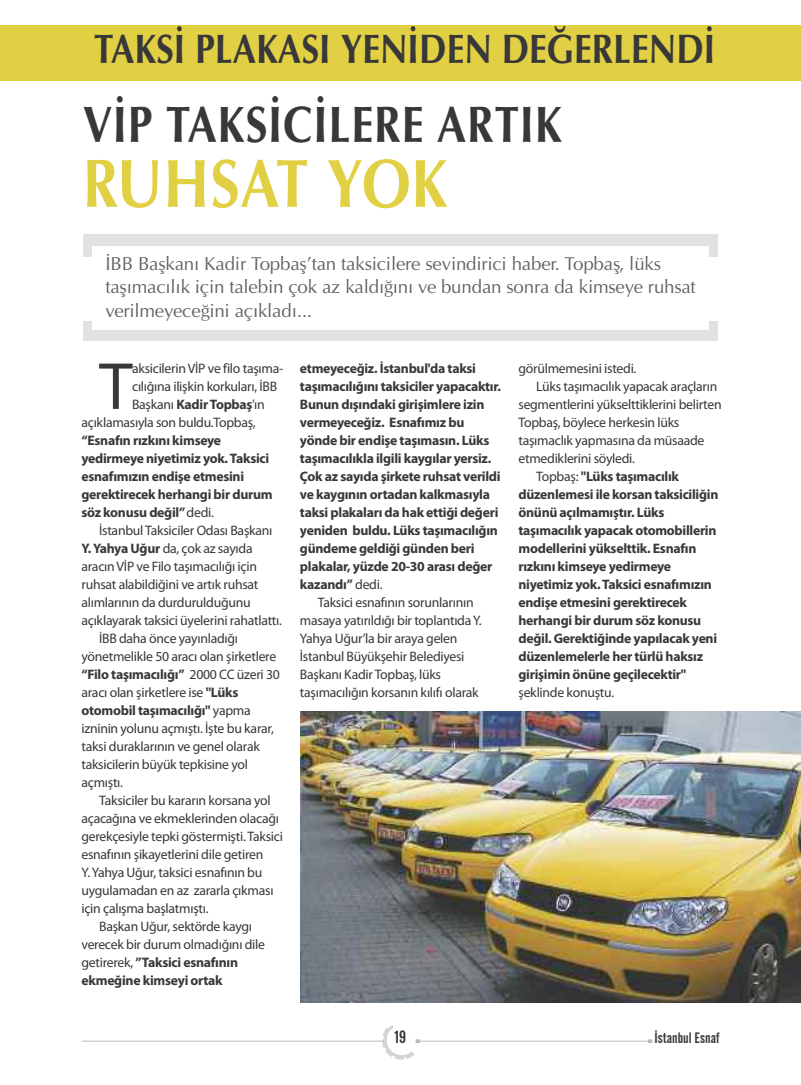
<style>
.page{position:relative;width:801px;height:1085px;background:#fff}
.page>*{position:absolute;margin:0;border:0;box-sizing:border-box;transform-origin:0 0}
.t1{font:68.75px "Optima Bold Tr";letter-spacing:.015em;color:#e2d044;scale:.86 1}
.t2{font:67.12px "Myriad Pro";color:#393839}
.t3{font:51.38px "Optima Bold Tr";letter-spacing:.015em;color:#393839;scale:.86 1}
.t4{font:41.25px "Optima Bold Tr";color:#393839;scale:.86 1}
.t5{font:18.75px/23.8px "Optima Normal Tr";letter-spacing:-.01em;color:#606060}
.t6{font:17.5px "Alternate Gothic No 2 BT";color:#393839}
.t7{font:15px "Alternate Gothic No 2 BT";color:#393839}
.t8{font:13.75px "Myriad Pro";letter-spacing:-.02em;color:#393839}
.t9{font:700 13.75px/18px "Myriad Pro";letter-spacing:-.02em;color:#393839}
.s1{font-weight:400}
.s2{font-weight:700}
</style>
<div class="page">
<img style="left:300px;top:711px;width:501px;height:291px">
<div style="left:0;top:25px;width:801px;height:56px;background:#e2d044"></div>
<div style="left:83px;top:234px;width:635px;height:107px;background:#e1e1e1"></div>
<div style="left:92px;top:246px;width:616px;height:83px;background:#fff"></div>
<div style="left:73px;top:257px;width:649px;height:63px;background:#fff"></div>
<hr style="left:82px;top:1040px;width:302px;height:1px;background:#babcc0">
<hr style="left:419px;top:1040px;width:231px;height:1px;background:#babcc0">
<svg style="left:370px;top:1025px;width:64px;height:35px"></svg>
<h3 class="t4" style="left:94px;top:35px;width:724px">TAKSİ PLAKASI YENİDEN DEĞERLENDİ</h3>
<h3 class="t3" style="left:83px;top:107px;width:559px">VİP TAKSİCİLERE ARTIK</h3>
<h1 class="t1" style="left:83px;top:160px;width:425px">RUHSAT YOK</h1>
<h3 class="t5" style="left:105px;top:253px;width:592px">İBB Başkanı Kadir Topbaş’tan taksicilere sevindirici haber. Topbaş, lüks taşımacılık için talebin çok az kaldığını ve bundan sonra da kimseye ruhsat verilmeyeceğini açıkladı...</h3>
<h2 class="t2" style="left:99px;top:361px;width:35px">T</h2>
<p class="t8" style="left:132px;top:363px;width:153px">aksicilerinVİP ve filo taşıma-</p>
<p class="t8" style="left:132px;top:381px;width:147px">cılığına ilişkin korkuları, İBB</p>
<p class="t9" style="left:132px;top:396px;width:134px"><span class="s1">Başkanı</span> KadirTopbaş<span class="s1">’ın</span></p>
<p class="t8" style="left:81px;top:417px;width:176px">açıklamasıyla son buldu.Topbaş,</p>
<p class="t9" style="left:81px;top:432px;width:193px">“Esnafın rızkını kimseye yedirmeye niyetimiz yok.Taksici esnafımızın endişe etmesini gerektirecek herhangi bir durum söz konusu değil”<span class="s1">dedi.</span></p>
<p class="t8" style="left:99px;top:525px;width:175px">İstanbul Taksiciler Odası Başkanı</p>
<p class="t8" style="left:81px;top:543px;width:173px"><span class="s2">Y.Yahya Uğur</span> da, çok az sayıda</p>
<p class="t8" style="left:81px;top:561px;width:177px">aracınVİP ve Filo taşımacılığı için</p>
<p class="t8" style="left:81px;top:579px;width:178px">ruhsat alabildiğini ve artık ruhsat</p>
<p class="t8" style="left:81px;top:597px;width:171px">alımlarının da durdurulduğunu</p>
<p class="t8" style="left:81px;top:615px;width:202px">açıklayarak taksici üyelerini rahatlattı.</p>
<p class="t8" style="left:99px;top:633px;width:140px">İBB daha önce yayınladığı</p>
<p class="t8" style="left:81px;top:651px;width:196px">yönetmelikle 50 aracı olan şirketlere</p>
<p class="t9" style="left:81px;top:666px;width:200px">“Filo taşımacılığı” <span class="s1">2000 CC üzeri 30</span></p>
<p class="t8" style="left:81px;top:687px;width:158px">aracı olan şirketlere ise <span class="s2">"Lüks</span></p>
<p class="t9" style="left:81px;top:702px;width:171px">otomobil taşımacılığı" <span class="s1">yapma</span></p>
<p class="t8" style="left:81px;top:723px;width:194px">izninin yolunu açmıştı. İşte bu karar,</p>
<p class="t8" style="left:81px;top:741px;width:180px">taksi duraklarının ve genel olarak</p>
<p class="t8" style="left:81px;top:759px;width:168px">taksicilerin büyük tepkisine yol</p>
<p class="t8" style="left:81px;top:777px;width:43px">açmıştı.</p>
<p class="t8" style="left:99px;top:795px;width:173px">Taksiciler bu kararın korsana yol</p>
<p class="t8" style="left:81px;top:813px;width:199px">açacağına ve ekmeklerinden olacağı</p>
<p class="t8" style="left:81px;top:831px;width:203px">gerekçesiyle tepki göstermişti. Taksici</p>
<p class="t8" style="left:81px;top:849px;width:183px">esnafının şikayetlerini dile getiren</p>
<p class="t8" style="left:81px;top:867px;width:182px">Y.Yahya Uğur, taksici esnafının bu</p>
<p class="t8" style="left:81px;top:885px;width:194px">uygulamadan en az zararla çıkması</p>
<p class="t8" style="left:81px;top:903px;width:129px">için çalışma başlatmıştı.</p>
<p class="t8" style="left:99px;top:921px;width:154px">Başkan Uğur, sektörde kaygı</p>
<p class="t8" style="left:81px;top:939px;width:185px">verecek bir durum olmadığını dile</p>
<p class="t9" style="left:81px;top:954px;width:158px"><span class="s1">getirerek,</span> ”Taksici esnafının</p>
<p class="t9" style="left:81px;top:972px;width:143px">ekmeğine kimseyi ortak</p>
<p class="t9" style="left:300px;top:360px;width:177px">etmeyeceğiz. İstanbul'da taksi</p>
<p class="t9" style="left:300px;top:378px;width:203px">taşımacılığını taksiciler yapacaktır.</p>
<p class="t9" style="left:300px;top:396px;width:186px">Bunun dışındaki girişimlere izin</p>
<p class="t9" style="left:300px;top:414px;width:166px">vermeyeceğiz. Esnafımız bu</p>
<p class="t9" style="left:300px;top:432px;width:191px">yönde bir endişe taşımasın. Lüks</p>
<p class="t9" style="left:300px;top:450px;width:193px">taşımacılıkla ilgili kaygılar yersiz.</p>
<p class="t9" style="left:300px;top:468px;width:202px">Çok az sayıda şirkete ruhsat verildi</p>
<p class="t9" style="left:300px;top:486px;width:191px">ve kaygının ortadan kalkmasıyla</p>
<p class="t9" style="left:300px;top:504px;width:200px">taksi plakaları da hak ettiği değeri</p>
<p class="t9" style="left:300px;top:522px;width:199px">yeniden buldu. Lüks taşımacılığın</p>
<p class="t9" style="left:300px;top:540px;width:176px">gündeme geldiği günden beri</p>
<p class="t9" style="left:300px;top:558px;width:194px">plakalar, yüzde 20-30 arası değer</p>
<p class="t9" style="left:300px;top:576px;width:84px">kazandı” <span class="s1">dedi.</span></p>
<p class="t8" style="left:318px;top:597px;width:157px">Taksici esnafının sorunlarının</p>
<p class="t8" style="left:300px;top:615px;width:183px">masaya yatırıldığı bir toplantıdaY.</p>
<p class="t8" style="left:300px;top:633px;width:159px">Yahya Uğur’la bir araya gelen</p>
<p class="t8" style="left:300px;top:651px;width:166px">İstanbul Büyükşehir Belediyesi</p>
<p class="t8" style="left:300px;top:669px;width:143px">Başkanı Kadir Topbaş, lüks</p>
<p class="t8" style="left:300px;top:687px;width:180px">taşımacılığın korsanın kılıfı olarak</p>
<p class="t8" style="left:518px;top:363px;width:119px">görülmemesini istedi.</p>
<p class="t8" style="left:536px;top:381px;width:183px">Lüks taşımacılık yapacak araçların</p>
<p class="t8" style="left:518px;top:399px;width:205px">segmentlerini yükselttiklerini belirten</p>
<p class="t8" style="left:518px;top:417px;width:162px">Topbaş, böylece herkesin lüks</p>
<p class="t8" style="left:518px;top:435px;width:187px">taşımaclık yapmasına da müsaade</p>
<p class="t8" style="left:518px;top:453px;width:118px">etmediklerini söyledi.</p>
<p class="t9" style="left:536px;top:468px;width:144px"><span class="s1">Topbaş:</span> "Lüks taşımacılık</p>
<p class="t9" style="left:518px;top:486px;width:201px">düzenlemesi ile korsan taksiciliğin</p>
<p class="t9" style="left:518px;top:504px;width:147px">önünü açılmamıştır. Lüks</p>
<p class="t9" style="left:518px;top:522px;width:199px">taşımacılık yapacak otomobillerin</p>
<p class="t9" style="left:518px;top:540px;width:179px">modellerini yükselttik. Esnafın</p>
<p class="t9" style="left:518px;top:558px;width:154px">rızkını kimseye yedirmeye</p>
<p class="t9" style="left:518px;top:576px;width:195px">niyetimiz yok.Taksici esnafımızın</p>
<p class="t9" style="left:518px;top:594px;width:170px">endişe etmesini gerektirecek</p>
<p class="t9" style="left:518px;top:612px;width:184px">herhangi bir durum söz konusu</p>
<p class="t9" style="left:518px;top:630px;width:200px">değil. Gerektiğinde yapılacak yeni</p>
<p class="t9" style="left:518px;top:648px;width:186px">düzenlemelerle her türlü haksız</p>
<p class="t9" style="left:518px;top:666px;width:169px">girişimin önüne geçilecektir"</p>
<p class="t8" style="left:518px;top:687px;width:97px">şeklinde konuştu.</p>
<p class="t6" style="left:395px;top:1027px;width:13px">19</p>
<p class="t7" style="left:654px;top:1028px;width:67px">İstanbul Esnaf</p>
</div>
